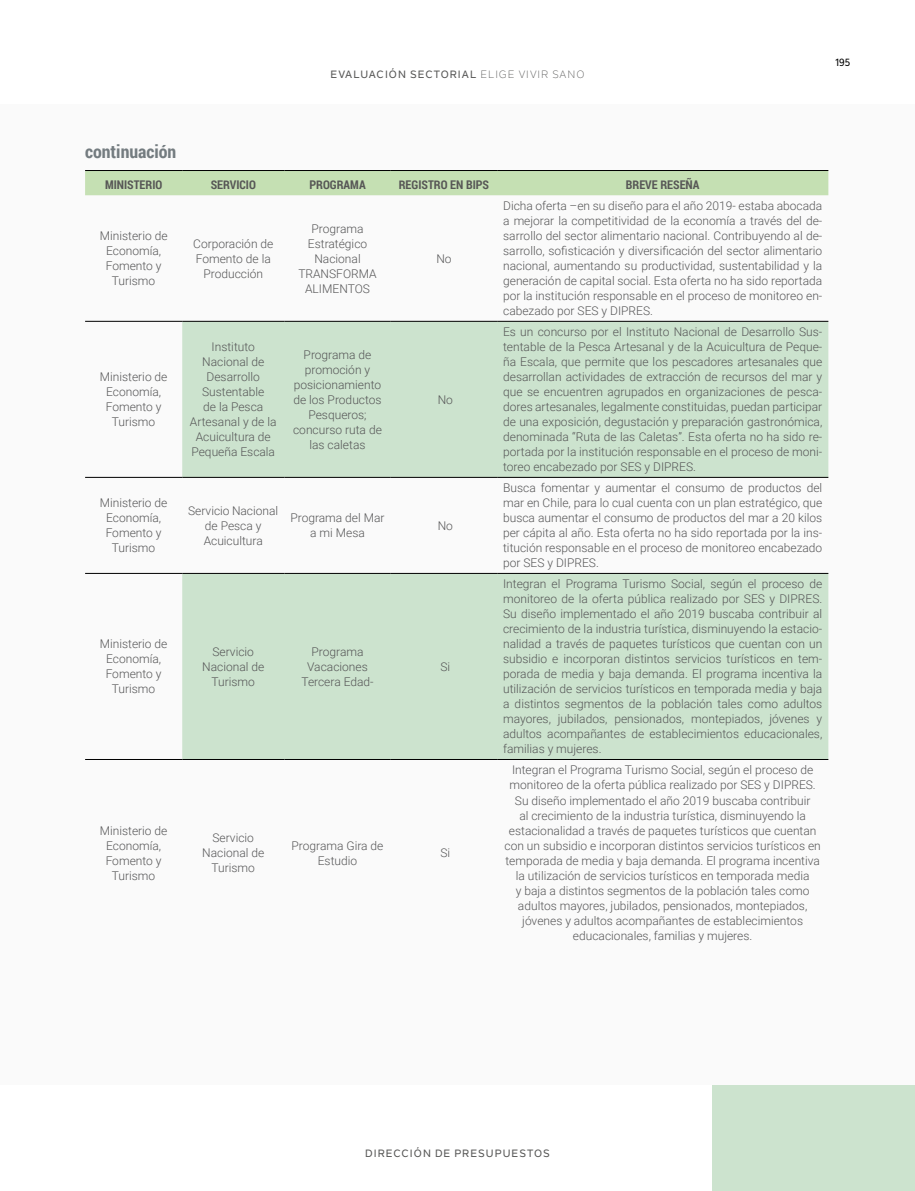
<style>
.page{position:relative;width:915px;height:1191px;background:#fff}
.page>*{position:absolute;margin:0;border:0;box-sizing:border-box;transform-origin:0 0}
.t1{font:700 18px "Roboto Condensed";color:#747c80}
.t2{font:300 12px/15px "Roboto";color:#565657;text-align:center}
.t3{font:700 12px "Roboto Condensed";color:#575756}
.t4{font:500 10.5px "Nolan Next";letter-spacing:.1em;color:#575756}
.t5{font:500 10.5px "Nolan Next";color:#000}
.s1{font-weight:400}
</style>
<div class="page">
<div style="left:712px;top:353px;width:202px;height:838px;background:#cce3ce"></div>
<div style="left:0;top:104px;width:914px;height:980px;background:#fafafa"></div>
<div style="left:85px;top:171px;width:743px;height:24px;background:#c5e0b3"></div>
<svg style="left:182px;top:322px;width:646px;height:437px;fill:#cce3ce"></svg>
<hr style="left:85px;top:321px;width:97px;height:1px;background:#000">
<hr style="left:85px;top:477px;width:97px;height:1px;background:#000">
<hr style="left:85px;top:573px;width:97px;height:1px;background:#000">
<hr style="left:85px;top:759px;width:97px;height:1px;background:#000">
<hr style="left:182px;top:321px;width:102px;height:1px;background:#000">
<hr style="left:284px;top:321px;width:106px;height:1px;background:#000">
<hr style="left:390px;top:321px;width:107px;height:1px;background:#000">
<hr style="left:497px;top:321px;width:331px;height:1px;background:#000">
<hr style="left:182px;top:477px;width:102px;height:1px;background:#000">
<hr style="left:284px;top:477px;width:106px;height:1px;background:#000">
<hr style="left:390px;top:477px;width:107px;height:1px;background:#000">
<hr style="left:497px;top:477px;width:331px;height:1px;background:#000">
<hr style="left:182px;top:573px;width:102px;height:1px;background:#000">
<hr style="left:284px;top:573px;width:106px;height:1px;background:#000">
<hr style="left:390px;top:573px;width:107px;height:1px;background:#000">
<hr style="left:497px;top:573px;width:331px;height:1px;background:#000">
<hr style="left:182px;top:759px;width:102px;height:1px;background:#000">
<hr style="left:284px;top:759px;width:106px;height:1px;background:#000">
<hr style="left:390px;top:759px;width:107px;height:1px;background:#000">
<hr style="left:497px;top:759px;width:331px;height:1px;background:#000">
<hr style="left:85px;top:170px;width:97px;height:1px;background:#000">
<hr style="left:182px;top:170px;width:102px;height:1px;background:#000">
<hr style="left:284px;top:170px;width:106px;height:1px;background:#000">
<hr style="left:390px;top:170px;width:107px;height:1px;background:#000">
<hr style="left:497px;top:170px;width:331px;height:1px;background:#000">
<p class="t4" style="left:330px;top:67px;width:255px">EVALUACIÓN SECTORIAL <span class="s1">ELIGE VIVIR SANO</span></p>
<p class="t5" style="left:834px;top:56px;width:16px">195</p>
<h1 class="t1" style="left:85px;top:139px;width:93px">continuación</h1>
<p class="t3" style="left:105px;top:176px;width:59px">MINISTERIO</p>
<p class="t3" style="left:211px;top:176px;width:47px">SERVICIO</p>
<p class="t3" style="left:309px;top:176px;width:58px">PROGRAMA</p>
<p class="t3" style="left:398px;top:176px;width:92px">REGISTRO EN BIPS</p>
<p class="t3" style="left:625px;top:176px;width:75px">BREVE RESEÑA</p>
<p class="t2" style="left:100px;top:228px;width:69px">Ministerio de<br>Economía,<br>Fomento y<br>Turismo</p>
<p class="t2" style="left:193px;top:235px;width:82px">Corporación de<br>Fomento de la<br>Producción</p>
<p class="t2" style="left:298px;top:220px;width:80px">Programa<br>Estratégico<br>Nacional<br>TRANSFORMA<br>ALIMENTOS</p>
<p class="t2" style="left:100px;top:369px;width:69px">Ministerio de<br>Economía,<br>Fomento y<br>Turismo</p>
<p class="t2" style="left:190px;top:339px;width:88px">Instituto<br>Nacional de<br>Desarrollo<br>Sustentable<br>de la Pesca<br>Artesanal y de la<br>Acuicultura de<br>Pequeña Escala</p>
<p class="t2" style="left:293px;top:346px;width:90px">Programa de promoción y posicionamiento de los Productos<br>Pesqueros; concurso ruta de las caletas</p>
<p class="t2" style="left:436px;top:250px;width:17px">No</p>
<p class="t2" style="left:437px;top:391px;width:17px">No</p>
<p class="t2" style="left:100px;top:495px;width:69px">Ministerio de<br>Economía,<br>Fomento y<br>Turismo</p>
<p class="t2" style="left:188px;top:502px;width:92px">Servicio Nacional de Pesca y<br>Acuicultura</p>
<p class="t2" style="left:290px;top:510px;width:96px">Programa del Mar a mi Mesa</p>
<p class="t2" style="left:437px;top:517px;width:17px">No</p>
<p class="t2" style="left:100px;top:636px;width:69px">Ministerio de<br>Economía,<br>Fomento y<br>Turismo</p>
<p class="t2" style="left:202px;top:643px;width:64px">Servicio<br>Nacional de<br>Turismo</p>
<p class="t2" style="left:301px;top:643px;width:74px">Programa<br>Vacaciones<br>Tercera Edad-</p>
<p class="t2" style="left:440px;top:658px;width:11px">Si</p>
<p class="t2" style="left:100px;top:822px;width:69px">Ministerio de<br>Economía,<br>Fomento y<br>Turismo</p>
<p class="t2" style="left:202px;top:829px;width:64px">Servicio<br>Nacional de<br>Turismo</p>
<p class="t2" style="left:291px;top:837px;width:93px">Programa Gira de<br>Estudio</p>
<p class="t2" style="left:440px;top:844px;width:11px">Si</p>
<p class="t2" style="left:503px;top:198px;width:320px;text-align:justify">Dicha oferta –en su diseño para el año 2019- estaba abocada a mejorar la competitividad de la economía a través del de&shy;sarrollo del sector alimentario nacional. Contribuyendo al de&shy;sarrollo, sofisticación y diversificación del sector alimentario nacional, aumentando su productividad, sustentabilidad y la generación de capital social. Esta oferta no ha sido reportada por la institución responsable en el proceso de monitoreo en&shy;cabezado por SES y DIPRES.</p>
<p class="t2" style="left:503px;top:324px;width:320px;text-align:justify">Es un concurso por el Instituto Nacional de Desarrollo Sus&shy;tentable de la Pesca Artesanal y de la Acuicultura de Peque&shy;ña Escala, que permite que los pescadores artesanales que desarrollan actividades de extracción de recursos del mar y que se encuentren agrupados en organizaciones de pesca&shy;dores artesanales, legalmente constituidas, puedan participar de una exposición, degustación y preparación gastronómica, denominada “Ruta de las Caletas”. Esta oferta no ha sido re&shy;portada por la institución responsable en el proceso de moni&shy;toreo encabezado por SES y DIPRES.</p>
<p class="t2" style="left:503px;top:480px;width:320px;text-align:justify">Busca fomentar y aumentar el consumo de productos del mar en Chile, para lo cual cuenta con un plan estratégico, que busca aumentar el consumo de productos del mar a 20 kilos per cápita al año. Esta oferta no ha sido reportada por la ins&shy;titución responsable en el proceso de monitoreo encabezado por SES y DIPRES.</p>
<p class="t2" style="left:503px;top:576px;width:320px;text-align:justify">Integran el Programa Turismo Social, según el proceso de monitoreo de la oferta pública realizado por SES y DIPRES.<br>Su diseño implementado el año 2019 buscaba contribuir al crecimiento de la industria turística, disminuyendo la estacio&shy;nalidad a través de paquetes turísticos que cuentan con un subsidio e incorporan distintos servicios turísticos en tem&shy;porada de media y baja demanda. El programa incentiva la utilización de servicios turísticos en temporada media y baja a distintos segmentos de la población tales como adultos mayores, jubilados, pensionados, montepiados, jóvenes y adultos acompañantes de establecimientos educacionales, familias y mujeres.</p>
<p class="t2" style="left:504px;top:762px;width:317px">Integran el Programa Turismo Social, según el proceso de monitoreo de la oferta pública realizado por SES y DIPRES.<br>Su diseño implementado el año 2019 buscaba contribuir<br>al crecimiento de la industria turística, disminuyendo la estacionalidad a través de paquetes turísticos que cuentan con un subsidio e incorporan distintos servicios turísticos en temporada de media y baja demanda. El programa incentiva la utilización de servicios turísticos en temporada media<br>y baja a distintos segmentos de la población tales como adultos mayores, jubilados, pensionados, montepiados, jóvenes y adultos acompañantes de establecimientos educacionales, familias y mujeres.</p>
<p class="t4" style="left:365px;top:1147px;width:186px">DIRECCIÓN DE PRESUPUESTOS</p>
</div>
